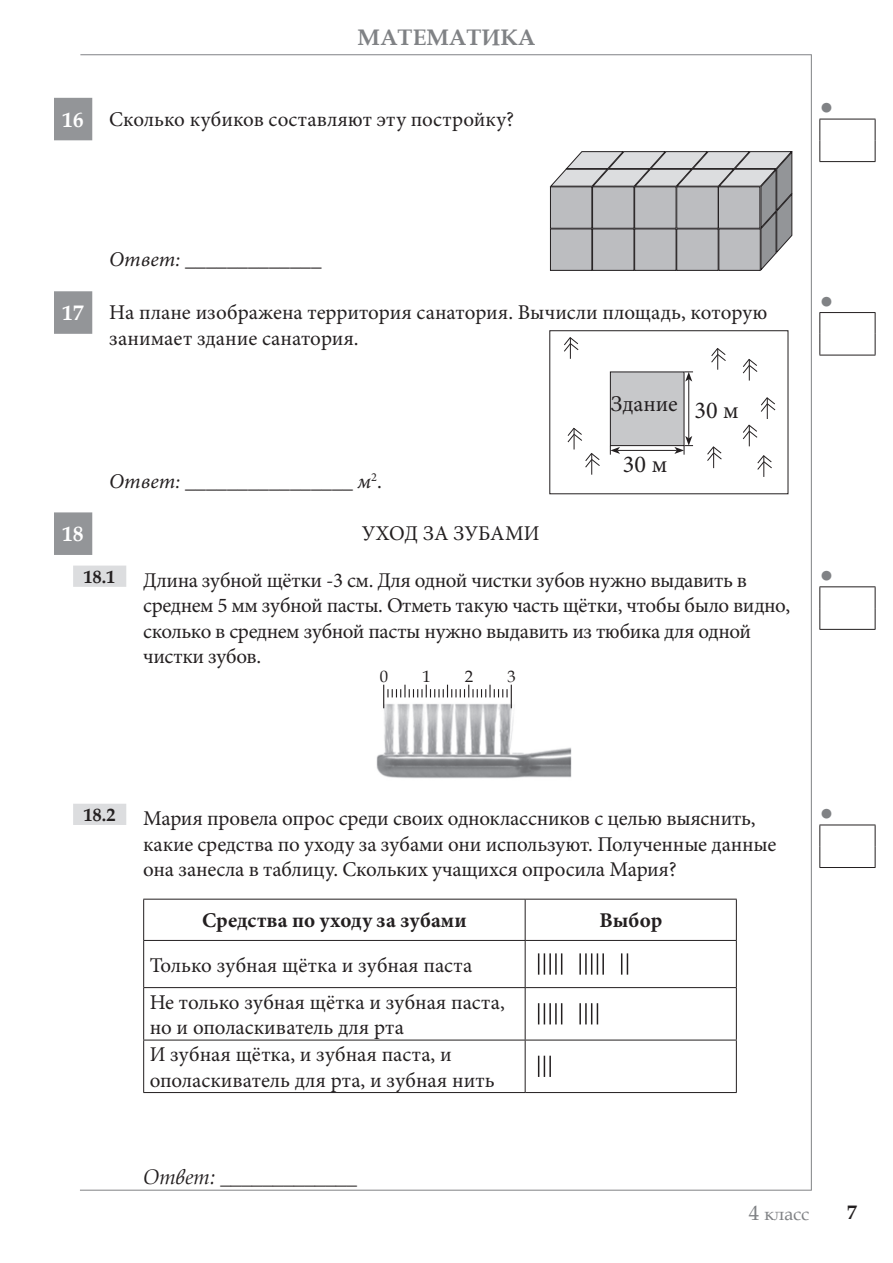
<style>
.page{position:relative;width:893px;height:1263px;background:#fff}
.page>*{position:absolute;margin:0;border:0;box-sizing:border-box;transform-origin:0 0}
.t1{font:24.3px "Minion Pro";color:#231f20}
.t2{font:700 22.5px "Book Antiqua";color:#808285}
.t3{font:22.5px "Minion Pro";color:#231f20}
.t4{font:22.5px "Arial";color:#808285}
.t5{font:21px/25.2px "Minion Pro";letter-spacing:-.01em;color:#231f20}
.t6{font:italic 21px "Minion Pro";color:#231f20}
.t7{font:700 21px "Minion Pro";color:#231f20}
.t8{font:italic 21px "Book Antiqua";color:#231f20}
.t9{font:700 21px "Book Antiqua";color:#fff}
.t10{font:700 19.5px "Book Antiqua";color:#231f20}
.t11{font:700 18px "Book Antiqua";color:#231f20}
.t12{font:18px "Book Antiqua";color:#808285}
.t13{font:16.65px "Book Antiqua";color:#231f20}
.s1{font-family:"Book Antiqua";font-weight:700;color:#fff}
.s2{font-style:normal}
.s3{font-size:24.3px}
.s4{font-size:21px}
</style>
<div class="page">
<hr style="left:80px;top:54px;width:731px;height:1px;background:#808285">
<hr style="left:811px;top:54px;width:1px;height:1136px;background:#808285">
<hr style="left:80px;top:1190px;width:731px;height:1px;background:#808285">
<svg style="left:54px;top:98px;width:38px;height:457px"></svg>
<svg style="left:73px;top:566px;width:53px;height:259px"></svg>
<hr style="left:819px;top:119px;width:56px;height:1px;background:#231f20">
<svg style="left:819px;top:119px;width:1px;height:42px"></svg>
<svg style="left:875px;top:119px;width:1px;height:42px"></svg>
<hr style="left:819px;top:161px;width:56px;height:1px;background:#231f20">
<hr style="left:819px;top:312px;width:56px;height:1px;background:#231f20">
<svg style="left:819px;top:313px;width:1px;height:42px"></svg>
<svg style="left:875px;top:313px;width:1px;height:42px"></svg>
<hr style="left:819px;top:355px;width:56px;height:1px;background:#231f20">
<hr style="left:819px;top:586px;width:56px;height:1px;background:#231f20">
<svg style="left:819px;top:587px;width:1px;height:42px"></svg>
<svg style="left:875px;top:587px;width:1px;height:42px"></svg>
<hr style="left:819px;top:629px;width:56px;height:1px;background:#231f20">
<hr style="left:819px;top:825px;width:56px;height:1px;background:#231f20">
<svg style="left:819px;top:825px;width:1px;height:42px"></svg>
<svg style="left:875px;top:825px;width:1px;height:42px"></svg>
<hr style="left:819px;top:867px;width:56px;height:1px;background:#231f20">
<svg style="left:549px;top:151px;width:244px;height:120px;background:#b4b4b7"></svg>
<div style="left:549px;top:330px;width:239px;height:164px;border:1px solid #231f20"></div>
<div style="left:610px;top:372px;width:74px;height:74px;background:#c7c8ca"></div>
<div style="left:610px;top:371px;width:74px;height:75px;border:1px solid #231f20"></div>
<svg style="left:711px;top:348px;width:15px;height:22px"></svg>
<svg style="left:742px;top:359px;width:16px;height:22px"></svg>
<svg style="left:742px;top:397px;width:34px;height:49px"></svg>
<svg style="left:707px;top:446px;width:15px;height:22px"></svg>
<svg style="left:757px;top:455px;width:15px;height:22px"></svg>
<svg style="left:564px;top:337px;width:15px;height:22px"></svg>
<svg style="left:567px;top:427px;width:33px;height:48px"></svg>
<hr style="left:688px;top:379px;width:1px;height:59px;background:#231f20">
<hr style="left:618px;top:450px;width:59px;height:1px;background:#231f20">
<svg style="left:610px;top:446px;width:10px;height:9px"></svg>
<svg style="left:674px;top:436px;width:19px;height:19px"></svg>
<svg style="left:684px;top:372px;width:9px;height:10px"></svg>
<img style="left:376px;top:708px;width:196px;height:70px">
<svg style="left:383px;top:685px;width:129px;height:23px"></svg>
<hr style="left:143px;top:899px;width:382px;height:1px;background:#231f20">
<hr style="left:143px;top:899px;width:1px;height:41px;background:#231f20">
<hr style="left:525px;top:899px;width:212px;height:1px;background:#231f20">
<hr style="left:525px;top:899px;width:1px;height:41px;background:#231f20">
<hr style="left:736px;top:899px;width:1px;height:41px;background:#231f20">
<hr style="left:143px;top:940px;width:382px;height:1px;background:#231f20">
<hr style="left:143px;top:941px;width:1px;height:46px;background:#231f20">
<hr style="left:525px;top:940px;width:212px;height:1px;background:#231f20">
<hr style="left:525px;top:941px;width:1px;height:46px;background:#231f20">
<hr style="left:736px;top:941px;width:1px;height:46px;background:#231f20">
<hr style="left:143px;top:987px;width:382px;height:1px;background:#231f20">
<hr style="left:143px;top:988px;width:1px;height:52px;background:#231f20">
<hr style="left:525px;top:987px;width:212px;height:1px;background:#231f20">
<hr style="left:525px;top:988px;width:1px;height:52px;background:#231f20">
<hr style="left:736px;top:988px;width:1px;height:52px;background:#231f20">
<hr style="left:143px;top:1040px;width:382px;height:1px;background:#231f20">
<hr style="left:143px;top:1040px;width:1px;height:52px;background:#231f20">
<hr style="left:525px;top:1040px;width:212px;height:1px;background:#231f20">
<hr style="left:525px;top:1040px;width:1px;height:52px;background:#231f20">
<hr style="left:736px;top:1040px;width:1px;height:52px;background:#231f20">
<hr style="left:143px;top:1092px;width:382px;height:1px;background:#231f20">
<hr style="left:525px;top:1092px;width:212px;height:1px;background:#231f20">
<hr style="left:549px;top:953px;width:2px;height:22px;background:#231f20">
<hr style="left:555px;top:953px;width:2px;height:22px;background:#231f20">
<svg style="left:538px;top:953px;width:7px;height:22px"></svg>
<svg style="left:561px;top:953px;width:1px;height:22px"></svg>
<hr style="left:579px;top:953px;width:2px;height:22px;background:#231f20">
<hr style="left:585px;top:953px;width:2px;height:22px;background:#231f20">
<svg style="left:591px;top:953px;width:7px;height:22px"></svg>
<hr style="left:602px;top:953px;width:2px;height:22px;background:#231f20">
<svg style="left:621px;top:953px;width:7px;height:22px"></svg>
<svg style="left:538px;top:1003px;width:7px;height:21px"></svg>
<hr style="left:549px;top:1003px;width:2px;height:21px;background:#231f20">
<hr style="left:555px;top:1003px;width:2px;height:21px;background:#231f20">
<svg style="left:561px;top:1003px;width:1px;height:21px"></svg>
<hr style="left:579px;top:1003px;width:2px;height:21px;background:#231f20">
<hr style="left:585px;top:1003px;width:2px;height:21px;background:#231f20">
<svg style="left:591px;top:1003px;width:7px;height:21px"></svg>
<svg style="left:538px;top:1056px;width:7px;height:21px"></svg>
<hr style="left:549px;top:1056px;width:2px;height:21px;background:#231f20">
<p class="t2" style="left:358px;top:22px;width:179px">МАТЕМАТИКА</p>
<p class="t5" style="left:63px;top:107px;width:453px"><span class="s1">16</span> Сколько кубиков составляют эту постройку?</p>
<p class="t4" style="left:820px;top:92px;width:15px">●</p>
<p class="t6" style="left:109px;top:245px;width:214px">Ответ: _____________</p>
<p class="t5" style="left:109px;top:300px;width:659px;text-indent:-47px"><span class="s1">17</span> На плане изображена территория санатория. Вычисли площадь, которую занимает здание санатория.</p>
<p class="t6" style="left:109px;top:467px;width:274px">Ответ: ________________ м<sup>2</sup><span class="s2">.</span></p>
<p class="t3" style="left:611px;top:388px;width:129px">Здание <span class="s3">30 м</span></p>
<p class="t1" style="left:623px;top:448px;width:46px">30 м</p>
<p class="t9" style="left:63px;top:520px;width:22px">18</p>
<p class="t5" style="left:362px;top:521px;width:179px">УХОД ЗА ЗУБАМИ</p>
<p class="t11" style="left:84px;top:564px;width:33px">18.1</p>
<p class="t5" style="left:143px;top:568px;width:649px">Длина зубной щётки -3 см. Для одной чистки зубов нужно выдавить в среднем 5 мм зубной пасты. Отметь такую часть щётки, чтобы было видно, сколько в среднем зубной пасты нужно выдавить из тюбика для одной чистки зубов.</p>
<p class="t13" style="left:380px;top:665px;width:10px">0</p>
<p class="t13" style="left:422px;top:665px;width:10px">1</p>
<p class="t13" style="left:465px;top:665px;width:10px">2</p>
<p class="t13" style="left:507px;top:665px;width:10px">3</p>
<p class="t4" style="left:820px;top:285px;width:15px">●</p>
<p class="t4" style="left:820px;top:559px;width:15px">●</p>
<p class="t11" style="left:84px;top:802px;width:33px">18.2</p>
<p class="t5" style="left:143px;top:806px;width:635px">Мария провела опрос среди своих одноклассников с целью выяснить, какие средства по уходу за зубами они используют. Полученные данные она занесла в таблицу. Скольких учащихся опросила Мария?</p>
<p class="t7" style="left:202px;top:906px;width:266px">Средства по уходу за зубами</p>
<p class="t7" style="left:599px;top:906px;width:64px">Выбор</p>
<p class="t5" style="left:150px;top:946px;width:357px;line-height:37.2px">Только зубная щётка и зубная паста<br>Не только зубная щётка и зубная паста,</p>
<p class="t5" style="left:150px;top:1014px;width:304px;line-height:27.3px">но и ополаскиватель для рта<br>И зубная щётка, и зубная паста, и</p>
<p class="t5" style="left:150px;top:1067px;width:346px">ополаскиватель для рта, и зубная нить</p>
<p class="t8" style="left:143px;top:1162px;width:215px">Ответ: _____________</p>
<p class="t4" style="left:820px;top:797px;width:15px">●</p>
<p class="t12" style="left:749px;top:1201px;width:62px"><span class="s4">4</span> класс</p>
<p class="t10" style="left:847px;top:1199px;width:11px">7</p>
</div>
